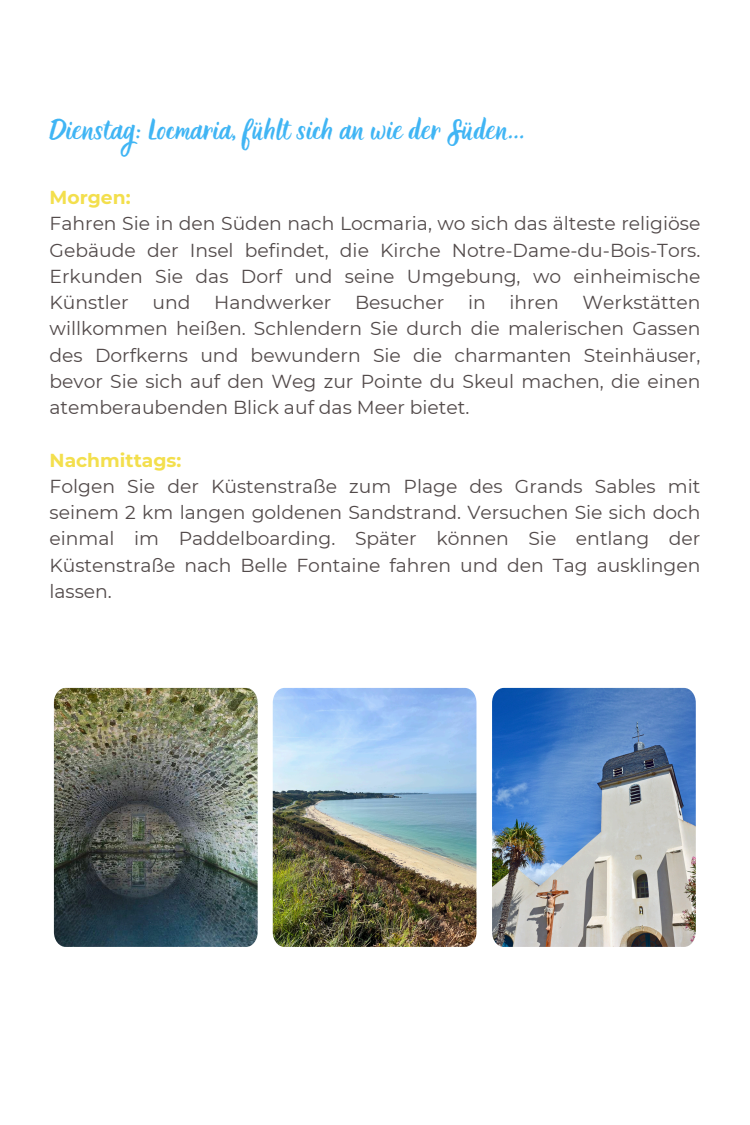
<style>
.page{position:relative;width:750px;height:1125px;background:#fff}
.page>*{position:absolute;margin:0;border:0;box-sizing:border-box;transform-origin:0 0}
.t1{font:22.5px "Holla";color:#40b5f4}
.t2{font:18.75px/26.2px "Montserrat";color:#524a4a;text-align:justify}
.t3{font:700 18.75px "Montserrat";color:#f3df4d}
</style>
<div class="page">
<img style="left:54px;top:688px;width:204px;height:259px">
<img style="left:273px;top:688px;width:203px;height:259px">
<img style="left:492px;top:688px;width:204px;height:259px">
<h1 class="t1" style="left:50px;top:117px;width:477px">Dienstag: Locmaria, fühlt sich an wie der Süden...</h1>
<p class="t3" style="left:50px;top:186px;width:83px">Morgen:</p>
<p class="t2" style="left:50px;top:210px;width:652px">Fahren Sie in den Süden nach Locmaria, wo sich das älteste religiöse Gebäude der Insel befindet, die Kirche Notre-Dame-du-Bois-Tors.<br>Erkunden Sie das Dorf und seine Umgebung, wo einheimische Künstler</p>
<p class="t2" style="left:50px;top:289px;width:652px;text-indent:533px">Werkstätten willkommen heißen. Schlendern Sie durch die malerischen Gassen des Dorfkerns und bewundern Sie die charmanten Steinhäuser, bevor Sie sich auf den Weg zur Pointe du Skeul machen, die einen atemberaubenden Blick auf das Meer bietet.</p>
<p class="t3" style="left:50px;top:448px;width:133px">Nachmittags:</p>
<p class="t2" style="left:50px;top:473px;width:652px">Folgen Sie der Küstenstraße zum Plage des Grands Sables mit seinem 2 km langen goldenen Sandstrand. Versuchen Sie sich doch einmal im Paddelboarding. Später können Sie entlang der Küstenstraße nach Belle Fontaine fahren und den Tag ausklingen lassen.</p>
<p class="t2" style="left:153px;top:289px;width:40px">und</p>
<p class="t2" style="left:214px;top:289px;width:119px">Handwerker</p>
<p class="t2" style="left:355px;top:289px;width:91px">Besucher</p>
<p class="t2" style="left:468px;top:289px;width:19px">in</p>
<p class="t2" style="left:509px;top:289px;width:51px">ihren</p>
</div>
